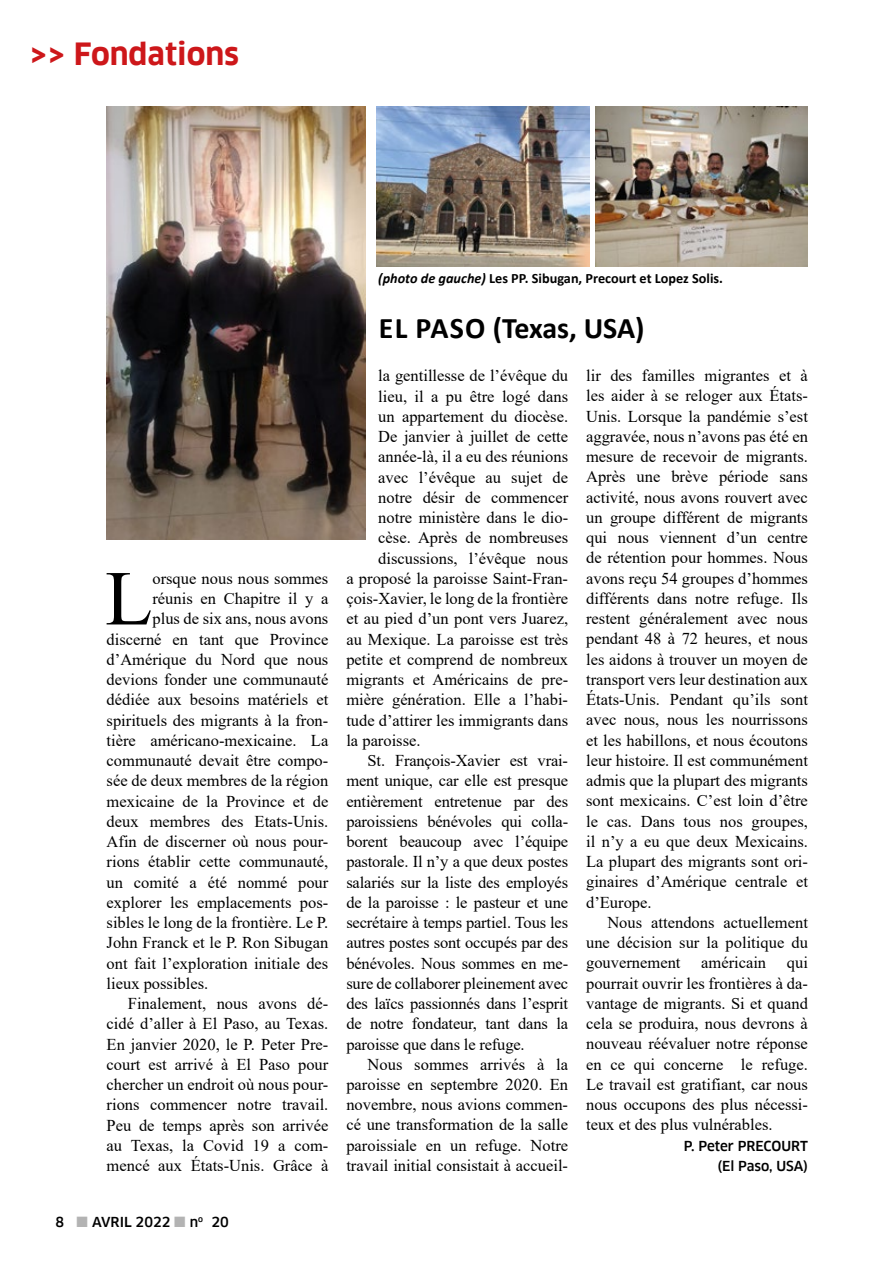
<style>
.page{position:relative;width:893px;height:1263px;background:#fff}
.page>*{position:absolute;margin:0;border:0;box-sizing:border-box;transform-origin:0 0}
.t1{font:77.7px "Times New Roman";color:#000}
.t2{font:700 30px "Calibri";letter-spacing:-.005em;color:#000}
.t3{font:700 30px "Clan";color:#cd171a}
.t4{font:16.5px/20.2px "Times New Roman";color:#000;text-align:justify}
.t5{font:700 14.25px "Calibri";color:#000}
.t6{font:500 13.5px/20.2px "Clan";color:#000;text-align:right}
.s1{color:#b3b3b3}
.s2{font-style:italic}
</style>
<div class="page">
<img style="left:107px;top:107px;width:259px;height:433px">
<img style="left:377px;top:107px;width:213px;height:159px">
<img style="left:595px;top:107px;width:213px;height:159px">
<h2 class="t3" style="left:30px;top:37px;width:211px">&gt;&gt; Fondations</h2>
<h1 class="t1" style="left:105px;top:544px;width:49px">L</h1>
<p class="t4" style="left:152px;top:568px;width:177px">orsque nous nous sommes</p>
<p class="t4" style="left:152px;top:588px;width:177px">réunis en Chapitre il y a</p>
<p class="t4" style="left:152px;top:608px;width:177px">plus de six ans, nous avons</p>
<p class="t4" style="left:107px;top:628px;width:223px">discerné en tant que Province</p>
<p class="t4" style="left:107px;top:649px;width:223px">d’Amérique du Nord que nous</p>
<p class="t4" style="left:107px;top:669px;width:223px">devions fonder une communauté</p>
<p class="t4" style="left:107px;top:689px;width:223px">dédiée aux besoins matériels et</p>
<p class="t4" style="left:107px;top:709px;width:223px">spirituels des migrants à la fron-</p>
<p class="t4" style="left:107px;top:730px;width:223px">tière américano-mexicaine. La</p>
<p class="t4" style="left:107px;top:750px;width:223px">communauté devait être compo-</p>
<p class="t4" style="left:107px;top:770px;width:223px">sée de deux membres de la région</p>
<p class="t4" style="left:107px;top:790px;width:223px">mexicaine de la Province et de</p>
<p class="t4" style="left:107px;top:811px;width:223px">deux membres des Etats-Unis.</p>
<p class="t4" style="left:107px;top:831px;width:223px">Afin de discerner où nous pour-</p>
<p class="t4" style="left:107px;top:851px;width:223px">rions établir cette communauté,</p>
<p class="t4" style="left:107px;top:871px;width:223px">un comité a été nommé pour</p>
<p class="t4" style="left:107px;top:892px;width:223px">explorer les emplacements pos-</p>
<p class="t4" style="left:107px;top:912px;width:223px">sibles le long de la frontière. Le P.</p>
<p class="t4" style="left:107px;top:932px;width:223px">John Franck et le P. Ron Sibugan</p>
<p class="t4" style="left:107px;top:952px;width:223px">ont fait l’exploration initiale des</p>
<p class="t4" style="left:107px;top:973px;width:103px">lieux possibles.</p>
<p class="t4" style="left:128px;top:993px;width:202px">Finalement, nous avons dé-</p>
<p class="t4" style="left:107px;top:1013px;width:223px">cidé d’aller à El Paso, au Texas.</p>
<p class="t4" style="left:107px;top:1033px;width:223px">En janvier 2020, le P. Peter Pre-</p>
<p class="t4" style="left:107px;top:1054px;width:223px">court est arrivé à El Paso pour</p>
<p class="t4" style="left:107px;top:1074px;width:223px">chercher un endroit où nous pour-</p>
<p class="t4" style="left:107px;top:1094px;width:223px">rions commencer notre travail.</p>
<p class="t4" style="left:107px;top:1114px;width:223px">Peu de temps après son arrivée</p>
<p class="t4" style="left:107px;top:1135px;width:223px">au Texas, la Covid 19 a com-</p>
<p class="t4" style="left:107px;top:1155px;width:223px">mencé aux États-Unis. Grâce à</p>
<p class="t6" style="left:77px;top:1211px;width:128px"><span class="s1">■</span> AVRIL 2022 <span class="s1">■</span> n<sup>o</sup></p>
<p class="t6" style="left:56px;top:1211px;width:10px">8</p>
<p class="t6" style="left:211px;top:1211px;width:19px">20</p>
<p class="t5" style="left:378px;top:268px;width:346px"><span class="s2">(photo de gauche)</span> Les PP. Sibugan, Precourt et Lopez Solis.</p>
<h2 class="t2" style="left:379px;top:307px;width:267px">EL PASO (Texas, USA)</h2>
<p class="t4" style="left:378px;top:365px;width:191px">la gentillesse de l’évêque du</p>
<p class="t4" style="left:378px;top:385px;width:191px">lieu, il a pu être logé dans</p>
<p class="t4" style="left:378px;top:406px;width:191px">un appartement du diocèse.</p>
<p class="t4" style="left:378px;top:426px;width:191px">De janvier à juillet de cette</p>
<p class="t4" style="left:378px;top:446px;width:191px">année-là, il a eu des réunions</p>
<p class="t4" style="left:378px;top:466px;width:191px">avec l’évêque au sujet de</p>
<p class="t4" style="left:378px;top:487px;width:191px">notre désir de commencer</p>
<p class="t4" style="left:378px;top:507px;width:191px">notre ministère dans le dio-</p>
<p class="t4" style="left:378px;top:527px;width:191px">cèse. Après de nombreuses</p>
<p class="t4" style="left:378px;top:547px;width:191px">discussions, l’évêque nous</p>
<p class="t4" style="left:346px;top:568px;width:223px">a proposé la paroisse Saint-Fran-</p>
<p class="t4" style="left:346px;top:588px;width:223px">çois-Xavier, le long de la frontière</p>
<p class="t4" style="left:346px;top:608px;width:223px">et au pied d’un pont vers Juarez,</p>
<p class="t4" style="left:346px;top:628px;width:223px">au Mexique. La paroisse est très</p>
<p class="t4" style="left:346px;top:649px;width:223px">petite et comprend de nombreux</p>
<p class="t4" style="left:346px;top:669px;width:223px">migrants et Américains de pre-</p>
<p class="t4" style="left:346px;top:689px;width:223px">mière génération. Elle a l’habi-</p>
<p class="t4" style="left:346px;top:709px;width:223px">tude d’attirer les immigrants dans</p>
<p class="t4" style="left:346px;top:730px;width:76px">la paroisse.</p>
<p class="t4" style="left:368px;top:750px;width:202px">St. François-Xavier est vrai-</p>
<p class="t4" style="left:346px;top:770px;width:223px">ment unique, car elle est presque</p>
<p class="t4" style="left:346px;top:790px;width:223px">entièrement entretenue par des</p>
<p class="t4" style="left:346px;top:810px;width:223px">paroissiens bénévoles qui colla-</p>
<p class="t4" style="left:346px;top:831px;width:223px">borent beaucoup avec l’équipe</p>
<p class="t4" style="left:346px;top:851px;width:223px">pastorale. Il n’y a que deux postes</p>
<p class="t4" style="left:346px;top:871px;width:223px">salariés sur la liste des employés</p>
<p class="t4" style="left:346px;top:891px;width:223px">de la paroisse : le pasteur et une</p>
<p class="t4" style="left:346px;top:912px;width:223px">secrétaire à temps partiel. Tous les</p>
<p class="t4" style="left:346px;top:932px;width:223px">autres postes sont occupés par des</p>
<p class="t4" style="left:346px;top:952px;width:223px">bénévoles. Nous sommes en me-</p>
<p class="t4" style="left:346px;top:972px;width:223px">sure de collaborer pleinement avec</p>
<p class="t4" style="left:346px;top:993px;width:223px">des laïcs passionnés dans l’esprit</p>
<p class="t4" style="left:346px;top:1013px;width:223px">de notre fondateur, tant dans la</p>
<p class="t4" style="left:346px;top:1033px;width:180px">paroisse que dans le refuge.</p>
<p class="t4" style="left:368px;top:1053px;width:202px">Nous sommes arrivés à la</p>
<p class="t4" style="left:346px;top:1074px;width:223px">paroisse en septembre 2020. En</p>
<p class="t4" style="left:346px;top:1094px;width:223px">novembre, nous avions commen-</p>
<p class="t4" style="left:346px;top:1114px;width:223px">cé une transformation de la salle</p>
<p class="t4" style="left:346px;top:1134px;width:223px">paroissiale en un refuge. Notre</p>
<p class="t4" style="left:346px;top:1155px;width:223px">travail initial consistait à accueil-</p>
<p class="t4" style="left:586px;top:365px;width:223px">lir des familles migrantes et à les aider à se reloger aux États-Unis. Lorsque la pandémie s’est aggravée, nous n’avons pas été en mesure de recevoir de migrants.<br>Après une brève période sans activité, nous avons rouvert avec un groupe différent de migrants qui nous viennent d’un centre de rétention pour hommes. Nous avons reçu 54 groupes d’hommes différents dans notre refuge. Ils restent généralement avec nous pendant 48 à 72 heures, et nous les aidons à trouver un moyen de transport vers leur destination aux États-Unis. Pendant qu’ils sont avec nous, nous les nourrissons et les habillons, et nous écoutons leur histoire. Il est communément admis que la plupart des migrants sont mexicains. C’est loin d’être le cas. Dans tous nos groupes, il n’y a eu que deux Mexicains.<br>La plupart des migrants sont ori&shy;ginaires d’Amérique centrale et d’Europe.</p>
<p class="t4" style="left:586px;top:912px;width:223px;text-indent:21px">Nous attendons actuellement une décision sur la politique du gouvernement américain qui pourrait ouvrir les frontières à da&shy;vantage de migrants. Si et quand cela se produira, nous devrons à nouveau réévaluer notre réponse en ce qui concerne le refuge.<br>Le travail est gratifiant, car nous nous occupons des plus nécessi&shy;teux et des plus vulnérables.</p>
<p class="t6" style="left:684px;top:1136px;width:126px">P. Peter PRECOURT (El Paso, USA)</p>
</div>
